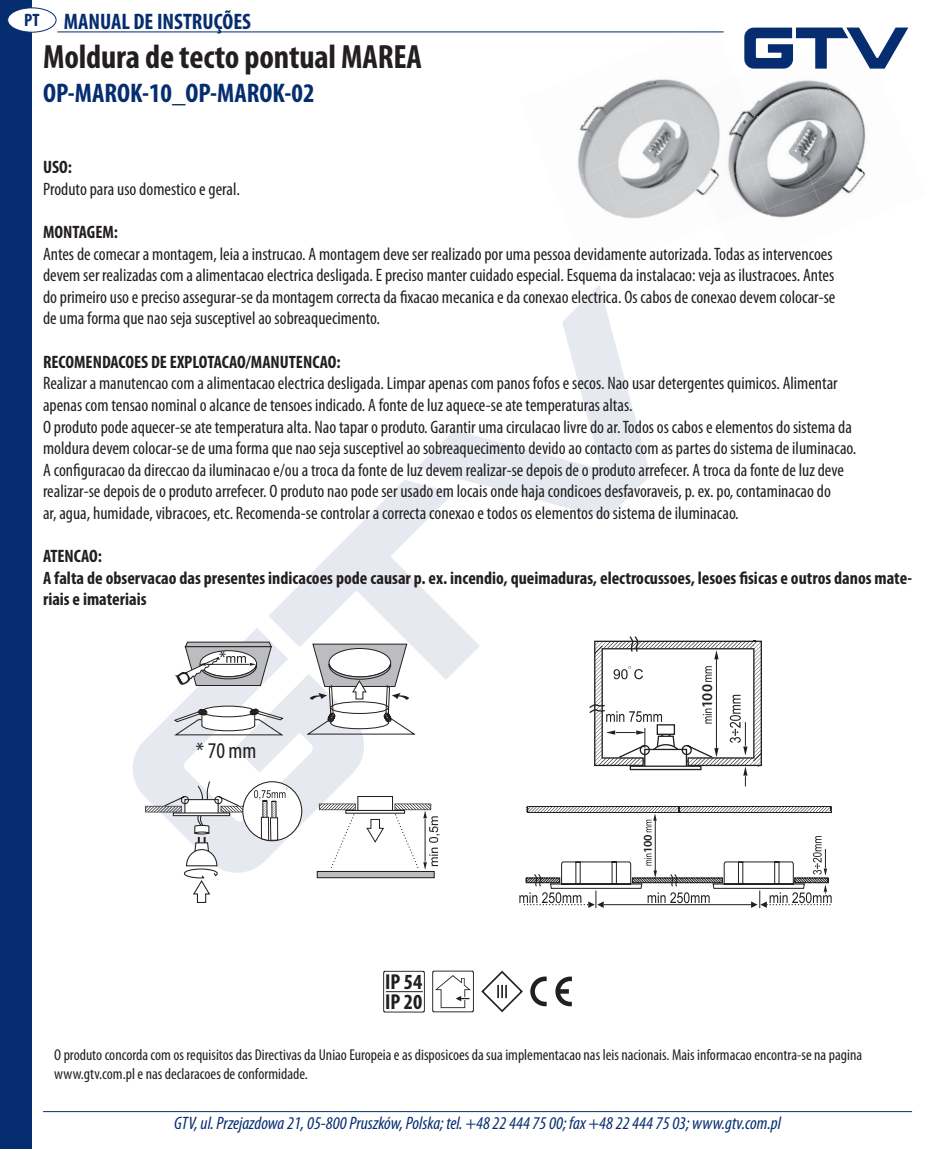
<style>
.page{position:relative;width:944px;height:1149px;background:#fff}
.page>*{position:absolute;margin:0;border:0;box-sizing:border-box;transform-origin:0 0}
.t1{font:700 condensed 33.75px "Myriad Pro";letter-spacing:-.005em;color:#231f20}
.t2{font:700 condensed 27px "Myriad Pro";color:#052d6f}
.t3{font:700 condensed 22.5px "Myriad Pro";color:#052d6f}
.t4{font:condensed 22.5px "Myriad Pro";color:#231f20}
.t5{font:700 condensed 21.6px/20px "Myriad Pro";color:#231f20}
.t6{font:condensed 18.9px "Myriad Pro";color:#231f20}
.t7{font:condensed 18px/21.6px "Myriad Pro";color:#231f20}
.t8{font:700 condensed 18px/21.6px "Myriad Pro";color:#231f20}
.t9{font:italic condensed 18px "Myriad Pro";color:#052d6f}
.t10{font:condensed 15.75px/18.9px "Myriad Pro";color:#231f20}
.t11{font:600 14.85px "Myriad Pro";color:#231f20}
.t12{font:600 11.92px "Myriad Pro";color:#231f20}
.s1{font-size:18px}
</style>
<div class="page">
<div style="left:0;top:0;width:32px;height:1148px;background:#052d6f"></div>
<hr style="left:43px;top:1110px;width:869px;height:1px;background:#052d6f">
<hr style="left:57px;top:32px;width:667px;height:1px;background:#052d6f">
<div style="left:8px;top:8px;width:48px;height:24px;background:#fff;border-radius:50%"></div>
<div style="left:7px;top:7px;width:49px;height:26px;border:1px solid #052d6f;border-radius:50%"></div>
<img style="left:753px;top:96px;width:13px;height:11px">
<img style="left:766px;top:80px;width:47px;height:27px">
<img style="left:813px;top:27px;width:47px;height:61px">
<img style="left:750px;top:107px;width:32px;height:42px">
<img style="left:782px;top:88px;width:48px;height:61px">
<img style="left:830px;top:69px;width:30px;height:61px">
<img style="left:765px;top:149px;width:33px;height:41px">
<img style="left:798px;top:130px;width:48px;height:60px">
<img style="left:846px;top:111px;width:20px;height:61px">
<img style="left:775px;top:190px;width:40px;height:28px">
<img style="left:815px;top:172px;width:47px;height:37px">
<img style="left:862px;top:153px;width:4px;height:26px">
<svg style="left:744px;top:28px;width:164px;height:41px"></svg>
<svg style="left:133px;top:711px;width:231px;height:165px;fill:#edf0f4"></svg>
<svg style="left:417px;top:285px;width:234px;height:233px"></svg>
<svg style="left:383px;top:970px;width:42px;height:41px"></svg>
<hr style="left:386px;top:990px;width:37px;height:1px;background:#231f20">
<svg style="left:432px;top:970px;width:42px;height:41px"></svg>
<svg style="left:481px;top:970px;width:42px;height:41px"></svg>
<svg style="left:555px;top:976px;width:17px;height:29px"></svg>
<svg style="left:530px;top:976px;width:17px;height:29px"></svg>
<img style="left:583px;top:95px;width:33px;height:29px">
<img style="left:616px;top:79px;width:49px;height:26px">
<img style="left:665px;top:31px;width:59px;height:55px">
<img style="left:577px;top:124px;width:8px;height:44px">
<img style="left:585px;top:105px;width:48px;height:63px">
<img style="left:633px;top:86px;width:49px;height:63px">
<img style="left:682px;top:67px;width:66px;height:62px">
<img style="left:578px;top:168px;width:24px;height:40px">
<img style="left:602px;top:149px;width:49px;height:62px">
<img style="left:651px;top:129px;width:48px;height:63px">
<img style="left:699px;top:110px;width:66px;height:63px">
<img style="left:607px;top:211px;width:12px;height:6px">
<img style="left:619px;top:192px;width:49px;height:27px">
<img style="left:668px;top:173px;width:48px;height:37px">
<img style="left:716px;top:154px;width:66px;height:63px">
<svg style="left:589px;top:636px;width:173px;height:150px"></svg>
<svg style="left:519px;top:806px;width:313px;height:101px"></svg>
<div style="left:243px;top:781px;width:59px;height:59px;background:#fff;border-radius:50%"></div>
<svg style="left:145px;top:780px;width:142px;height:122px"></svg>
<div style="left:317px;top:870px;width:118px;height:7px;background:#bcbdc0;border:1px solid #231f20"></div>
<div style="left:357px;top:795px;width:36px;height:17px;background:#fff;border:1px solid #231f20"></div>
<svg style="left:319px;top:803px;width:121px;height:68px"></svg>
<svg style="left:174px;top:479px;width:306px;height:256px"></svg>
<p class="t3" style="left:24px;top:8px;width:228px"><span class="s1">PT</span> MANUAL DE INSTRUÇÕES</p>
<h1 class="t1" style="left:43px;top:36px;width:381px">Moldura de tecto pontual MAREA</h1>
<h2 class="t2" style="left:43px;top:76px;width:273px">OP-MAROK-10_OP-MAROK-02</h2>
<p class="t8" style="left:43px;top:156px;width:30px">USO:</p>
<p class="t7" style="left:43px;top:178px;width:198px">Produto para uso domestico e geral.</p>
<p class="t8" style="left:43px;top:221px;width:77px">MONTAGEM:</p>
<p class="t7" style="left:43px;top:242px;width:794px">Antes de comecar a montagem, leia a instrucao. A montagem deve ser realizado por uma pessoa devidamente autorizada. Todas as intervencoes devem ser realizadas com a alimentacao electrica desligada. E preciso manter cuidado especial. Esquema da instalacao: veja as ilustracoes. Antes do primeiro uso e preciso assegurar-se da montagem correcta da fixacao mecanica e da conexao electrica. Os cabos de conexao devem colocar-se de uma forma que nao seja susceptivel ao sobreaquecimento.</p>
<p class="t8" style="left:43px;top:350px;width:299px">RECOMENDACOES DE EXPLOTACAO/MANUTENCAO:</p>
<p class="t7" style="left:43px;top:372px;width:815px">Realizar a manutencao com a alimentacao electrica desligada. Limpar apenas com panos fofos e secos. Nao usar detergentes quimicos. Alimentar apenas com tensao nominal o alcance de tensoes indicado. A fonte de luz aquece-se ate temperaturas altas.<br>O produto pode aquecer-se ate temperatura alta. Nao tapar o produto. Garantir uma circulacao livre do ar. Todos os cabos e elementos do sistema da moldura devem colocar-se de uma forma que nao seja susceptivel ao sobreaquecimento devido ao contacto com as partes do sistema de iluminacao.<br>A configuracao da direccao da iluminacao e/ou a troca da fonte de luz devem realizar-se depois de o produto arrefecer. A troca da fonte de luz deve realizar-se depois de o produto arrefecer. O produto nao pode ser usado em locais onde haja condicoes desfavoraveis, p. ex. po, contaminacao do<br>ar, agua, humidade, vibracoes, etc. Recomenda-se controlar a correcta conexao e todos os elementos do sistema de iluminacao.</p>
<p class="t8" style="left:43px;top:545px;width:871px">ATENCAO:<br>A falta de observacao das presentes indicacoes pode causar p. ex. incendio, queimaduras, electrocussoes, lesoes fisicas e outros danos mate&shy;riais e imateriais</p>
<p class="t6" style="left:219px;top:646px;width:9px">*</p>
<p class="t4" style="left:196px;top:736px;width:62px">* 70 mm</p>
<p class="t5" style="left:385px;top:970px;width:39px">IP 54<br>IP 20</p>
<p class="t11" style="left:698px;top:708px;width:26px;rotate:-90deg">100</p>
<p class="t12" style="left:640px;top:853px;width:21px;rotate:-90deg">100</p>
<p class="t10" style="left:54px;top:1044px;width:809px">O produto concorda com os requisitos das Directivas da Uniao Europeia e as disposicoes da sua implementacao nas leis nacionais. Mais informacao encontra-se na pagina www.gtv.com.pl e nas declaracoes de conformidade.</p>
<p class="t9" style="left:174px;top:1112px;width:608px">GTV, ul. Przejazdowa 21, 05-800 Pruszków, Polska; tel. +48 22 444 75 00; fax +48 22 444 75 03; www.gtv.com.pl</p>
</div>
